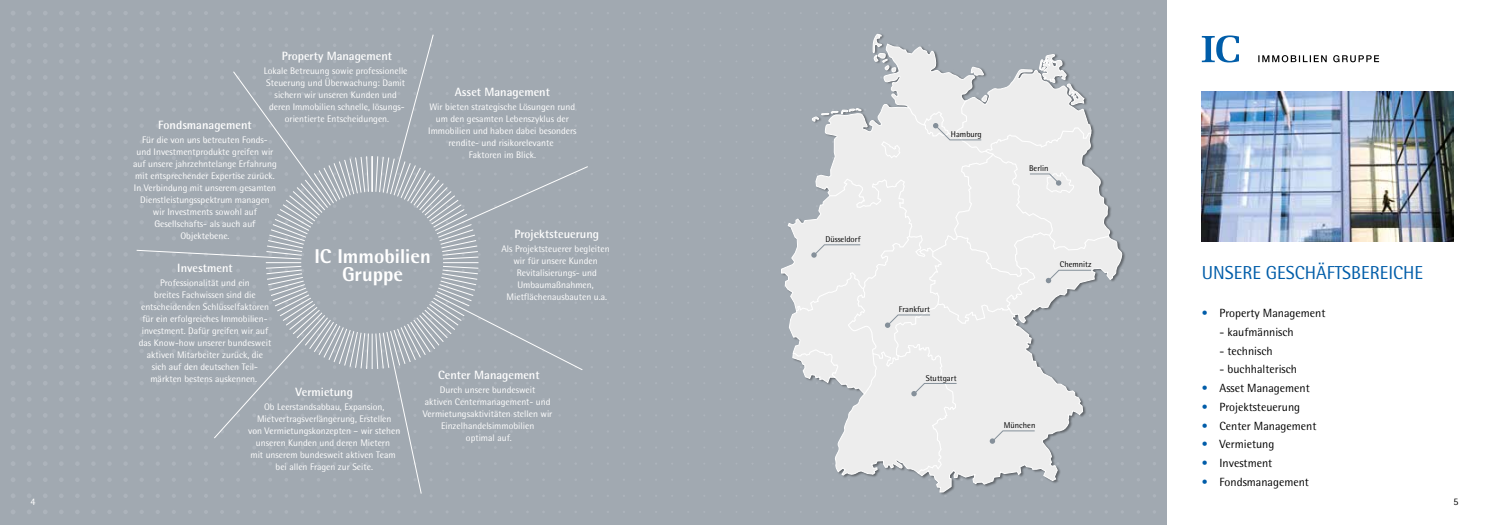
<style>
.page{position:relative;width:1489px;height:525px;background:#fff}
.page>*{position:absolute;margin:0;border:0;box-sizing:border-box;transform-origin:0 0}
.t1{font:800 20px/18px "AT Rotis Semi Sans";color:#fff;text-align:center}
.t2{font:18.75px "AT Rotis Semi Sans";color:#005da9}
.t3{font:700 12px "AT Rotis Semi Sans";color:#fff}
.t4{font:11.88px "AT Rotis Semi Sans";color:#000}
.t5{font:10px "AT Rotis Semi Sans";color:#fff}
.t6{font:10px "AT Rotis Semi Sans";color:#000}
.t7{font:9.5px/12px "AT Rotis Semi Sans";color:#fff;text-align:center}
.t8{font:8.38px "AT Rotis Semi Sans";color:#000}
.s1{color:#005da9}
</style>
<div class="page">
<div style="left:0;top:0;width:1166px;height:524px;background:#a1a9b1"></div>
<svg style="left:11px;top:11px;width:4px;height:4px"></svg>
<svg style="left:27px;top:11px;width:4px;height:4px"></svg>
<svg style="left:11px;top:27px;width:4px;height:4px"></svg>
<svg style="left:27px;top:27px;width:4px;height:4px"></svg>
<svg style="left:11px;top:43px;width:4px;height:4px"></svg>
<svg style="left:11px;top:124px;width:4px;height:4px"></svg>
<svg style="left:11px;top:140px;width:4px;height:4px"></svg>
<svg style="left:27px;top:140px;width:4px;height:4px"></svg>
<svg style="left:11px;top:156px;width:4px;height:4px"></svg>
<svg style="left:27px;top:156px;width:4px;height:4px"></svg>
<svg style="left:43px;top:156px;width:4px;height:4px"></svg>
<svg style="left:11px;top:172px;width:4px;height:4px"></svg>
<svg style="left:27px;top:172px;width:4px;height:4px"></svg>
<svg style="left:43px;top:172px;width:4px;height:4px"></svg>
<svg style="left:11px;top:188px;width:4px;height:4px"></svg>
<svg style="left:27px;top:188px;width:4px;height:4px"></svg>
<svg style="left:11px;top:204px;width:4px;height:4px"></svg>
<svg style="left:27px;top:204px;width:4px;height:4px"></svg>
<svg style="left:11px;top:220px;width:4px;height:4px"></svg>
<svg style="left:11px;top:301px;width:4px;height:4px"></svg>
<svg style="left:11px;top:317px;width:4px;height:4px"></svg>
<svg style="left:27px;top:317px;width:4px;height:4px"></svg>
<svg style="left:11px;top:333px;width:4px;height:4px"></svg>
<svg style="left:27px;top:333px;width:4px;height:4px"></svg>
<svg style="left:43px;top:333px;width:4px;height:4px"></svg>
<svg style="left:11px;top:349px;width:4px;height:4px"></svg>
<svg style="left:27px;top:349px;width:4px;height:4px"></svg>
<svg style="left:43px;top:349px;width:4px;height:4px"></svg>
<svg style="left:11px;top:365px;width:4px;height:4px"></svg>
<svg style="left:27px;top:365px;width:4px;height:4px"></svg>
<svg style="left:11px;top:381px;width:4px;height:4px"></svg>
<svg style="left:27px;top:381px;width:4px;height:4px"></svg>
<svg style="left:11px;top:397px;width:4px;height:4px"></svg>
<svg style="left:11px;top:478px;width:4px;height:4px"></svg>
<svg style="left:11px;top:494px;width:4px;height:4px"></svg>
<svg style="left:27px;top:494px;width:4px;height:4px"></svg>
<svg style="left:11px;top:510px;width:4px;height:4px"></svg>
<svg style="left:27px;top:510px;width:4px;height:4px"></svg>
<svg style="left:43px;top:510px;width:4px;height:4px"></svg>
<img style="left:1201px;top:92px;width:252px;height:150px">
<svg style="left:136px;top:249px;width:68px;height:23px"></svg>
<svg style="left:204px;top:71px;width:155px;height:368px"></svg>
<svg style="left:359px;top:28px;width:233px;height:469px"></svg>
<svg style="left:781px;top:28px;width:340px;height:460px"></svg>
<svg style="left:1201px;top:35px;width:37px;height:27px"></svg>
<svg style="left:1258px;top:55px;width:120px;height:7px"></svg>
<p class="t3" style="left:282px;top:48px;width:112px">Property Management</p>
<p class="t7" style="left:264px;top:65px;width:145px">Lokale Betreuung sowie professionelle Steuerung und Überwachung: Damit sichern wir unseren Kunden und deren Immobilien schnelle, lösungs&shy;orientierte Entscheidungen.</p>
<p class="t3" style="left:455px;top:84px;width:97px">Asset Management</p>
<p class="t7" style="left:428px;top:100px;width:150px">Wir bieten strategische Lösungen rund um den gesamten Lebenszyklus der<br>Immobilien und haben dabei besonders rendite- und risikorelevante<br>Faktoren im Blick.</p>
<p class="t3" style="left:158px;top:117px;width:95px">Fondsmanagement</p>
<p class="t7" style="left:133px;top:134px;width:145px">Für die von uns betreuten Fonds-<br>und Investmentprodukte greifen wir auf unsere jahrzehntelange Erfahrung mit entsprechender Expertise zurück.<br>In Verbindung mit unserem gesamten<br>Dienstleistungsspektrum managen wir Investments sowohl auf<br>Gesellschafts- als auch auf<br>Objektebene.</p>
<p class="t3" style="left:177px;top:261px;width:57px">Investment</p>
<p class="t7" style="left:139px;top:277px;width:134px">Professionalität und ein<br>breites Fachwissen sind die entscheidenden Schlüsselfaktoren für ein erfolgreiches Immobilien&shy;investment. Dafür greifen wir auf das Know-how unserer bundesweit aktiven Mitarbeiter zurück, die sich auf den deutschen Teil&shy;märkten bestens auskennen.</p>
<p class="t3" style="left:514px;top:227px;width:86px">Projektsteuerung</p>
<p class="t7" style="left:501px;top:243px;width:110px">Als Projektsteuerer begleiten wir für unsere Kunden<br>Revitalisierungs- und<br>Umbaumaßnahmen,<br>Mietflächenausbauten u.a.</p>
<h1 class="t1" style="left:314px;top:247px;width:118px">IC Immobilien<br>Gruppe</h1>
<p class="t3" style="left:438px;top:367px;width:103px">Center Management</p>
<p class="t7" style="left:423px;top:384px;width:131px">Durch unsere bundesweit<br>aktiven Centermanagement- und<br>Vermietungsaktivitäten stellen wir<br>Einzelhandelsimmobilien<br>optimal auf.</p>
<p class="t3" style="left:295px;top:384px;width:59px">Vermietung</p>
<p class="t7" style="left:248px;top:400px;width:153px">Ob Leerstandsabbau, Expansion, Mietvertragsverlängerung, Erstellen<br>von Vermietungskonzepten – wir stehen unseren Kunden und deren Mietern<br>mit unserem bundesweit aktiven Team bei allen Fragen zur Seite.</p>
<p class="t8" style="left:825px;top:234px;width:37px">Düsseldorf</p>
<p class="t8" style="left:950px;top:129px;width:32px">Hamburg</p>
<p class="t8" style="left:1029px;top:163px;width:21px">Berlin</p>
<p class="t8" style="left:898px;top:304px;width:33px">Frankfurt</p>
<p class="t8" style="left:925px;top:372px;width:32px">Stuttgart</p>
<p class="t8" style="left:1059px;top:259px;width:33px">Chemnitz</p>
<p class="t8" style="left:1003px;top:420px;width:33px">München</p>
<h2 class="t2" style="left:1201px;top:262px;width:223px">UNSERE GESCHÄFTSBEREICHE</h2>
<p class="t4" style="left:1201px;top:306px;width:125px"><span class="s1">•</span> Property Management</p>
<p class="t4" style="left:1219px;top:324px;width:76px">- kaufmännisch</p>
<p class="t4" style="left:1219px;top:343px;width:54px">- technisch</p>
<p class="t4" style="left:1219px;top:362px;width:79px">- buchhalterisch</p>
<p class="t4" style="left:1201px;top:381px;width:109px"><span class="s1">•</span> Asset Management</p>
<p class="t4" style="left:1201px;top:399px;width:100px"><span class="s1">•</span> Projektsteuerung</p>
<p class="t4" style="left:1201px;top:418px;width:116px"><span class="s1">•</span> Center Management</p>
<p class="t4" style="left:1201px;top:437px;width:74px"><span class="s1">•</span> Vermietung</p>
<p class="t4" style="left:1201px;top:456px;width:72px"><span class="s1">•</span> Investment</p>
<p class="t4" style="left:1201px;top:474px;width:109px"><span class="s1">•</span> Fondsmanagement</p>
<p class="t5" style="left:30px;top:495px;width:7px">4</p>
<p class="t6" style="left:1453px;top:495px;width:7px">5</p>
</div>
